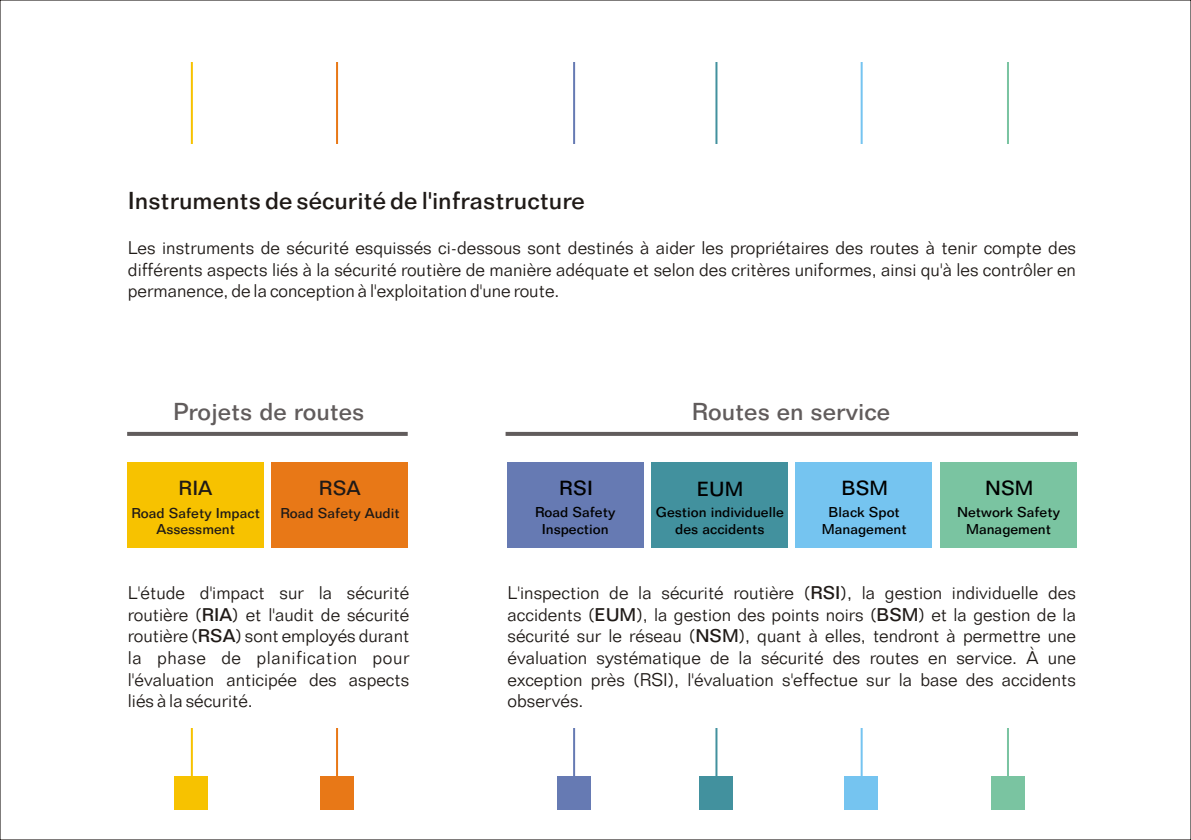
<style>
.page{position:relative;width:1191px;height:840px;background:#fff}
.page>*{position:absolute;margin:0;border:0;box-sizing:border-box;transform-origin:0 0}
.t1{font:500 24px "Folio BT";color:#1f1a17}
.t2{font:500 24px "Folio BT";color:#615c5c}
.t3{font:500 20px "Folio BT";color:#000}
.t4{font:500 20px "Folio BT";color:#1f1a17}
.t5{font:300 18px/21.6px "Folio BT";color:#1f1a17;text-align:justify}
.t6{font:500 14px/16.8px "Folio BT";color:#000;text-align:center}
.t7{font:500 14px/16.8px "Folio BT";color:#1f1a17;text-align:center}
.s1{font-weight:500}
</style>
<div class="page">
<hr style="left:1007px;top:636px;width:2px;height:145px;background:#7ac4a1">
<hr style="left:860px;top:636px;width:2px;height:145px;background:#75c4f0">
<hr style="left:715px;top:636px;width:2px;height:145px;background:#42919e">
<hr style="left:573px;top:636px;width:2px;height:145px;background:#667ab3">
<hr style="left:336px;top:636px;width:2px;height:145px;background:#e87817">
<hr style="left:191px;top:636px;width:2px;height:145px;background:#f7c200">
<div style="left:174px;top:775px;width:34px;height:34px;background:#f7c200"></div>
<div style="left:320px;top:775px;width:33px;height:34px;background:#e87817"></div>
<div style="left:557px;top:775px;width:33px;height:34px;background:#667ab3"></div>
<div style="left:699px;top:775px;width:34px;height:34px;background:#42919e"></div>
<div style="left:844px;top:775px;width:34px;height:34px;background:#75c4f0"></div>
<div style="left:990px;top:775px;width:34px;height:34px;background:#7ac4a1"></div>
<svg style="left:507px;top:431px;width:569px;height:4px;background:#848080"></svg>
<div style="left:164px;top:477px;width:124px;height:66px;background:linear-gradient(to bottom,#fff,#fff)"></div>
<div style="left:127px;top:462px;width:136px;height:85px;background:#f7c200"></div>
<div style="left:272px;top:462px;width:136px;height:85px;background:#e87817"></div>
<div style="left:507px;top:462px;width:136px;height:85px;background:#667ab3"></div>
<div style="left:651px;top:462px;width:136px;height:85px;background:#42919e"></div>
<div style="left:796px;top:462px;width:136px;height:85px;background:#75c4f0"></div>
<div style="left:940px;top:462px;width:136px;height:85px;background:#7ac4a1"></div>
<hr style="left:128px;top:432px;width:279px;height:3px;background:#615c5c">
<div style="left:95px;top:621px;width:1001px;height:106px;background:#fff"></div>
<hr style="left:1007px;top:41px;width:2px;height:145px;background:#7ac4a1">
<hr style="left:860px;top:41px;width:2px;height:145px;background:#75c4f0">
<hr style="left:715px;top:41px;width:2px;height:145px;background:#42919e">
<hr style="left:573px;top:41px;width:2px;height:145px;background:#667ab3">
<hr style="left:336px;top:41px;width:2px;height:145px;background:#e87817">
<hr style="left:191px;top:41px;width:2px;height:145px;background:#f7c200">
<div style="left:95px;top:13px;width:1001px;height:49px;background:#fff"></div>
<div style="left:95px;top:144px;width:1001px;height:58px;background:#fff"></div>
<h1 class="t1" style="left:128px;top:191px;width:458px">Instruments de sécurité de l'infrastructure</h1>
<p class="t5" style="left:128px;top:238px;width:949px">Les instruments de sécurité esquissés ci-dessous sont destinés à aider les propriétaires des routes à tenir compte des différents aspects liés à la sécurité routière de manière adéquate et selon des critères uniformes, ainsi qu'à les contrôler en permanence, de la conception à l'exploitation d'une route.</p>
<h1 class="t2" style="left:173px;top:402px;width:193px">Projets de routes</h1>
<h1 class="t2" style="left:692px;top:402px;width:200px">Routes en service</h1>
<p class="t4" style="left:178px;top:479px;width:35px">RIA</p>
<p class="t7" style="left:131px;top:505px;width:130px">Road Safety Impact<br>Assessment</p>
<p class="t4" style="left:319px;top:479px;width:43px">RSA</p>
<p class="t7" style="left:280px;top:505px;width:121px">Road Safety Audit</p>
<p class="t3" style="left:559px;top:479px;width:35px">RSI</p>
<p class="t6" style="left:535px;top:505px;width:82px">Road Safety<br>Inspection</p>
<p class="t3" style="left:697px;top:480px;width:48px">EUM</p>
<p class="t6" style="left:656px;top:505px;width:129px">Gestion individuelle des accidents</p>
<p class="t3" style="left:841px;top:479px;width:48px">BSM</p>
<p class="t3" style="left:985px;top:480px;width:50px">NSM</p>
<p class="t6" style="left:957px;top:505px;width:104px">Network Safety<br>Management</p>
<p class="t6" style="left:821px;top:505px;width:87px">Black Spot<br>Management</p>
<p class="t5" style="left:128px;top:583px;width:283px">L'étude d'impact sur la sécurité routière (<span class="s1">RIA</span>) et l'audit de sécurité routière (<span class="s1">RSA</span>) sont employés durant la phase de planification pour l'évaluation anticipée des aspects liés à la sécurité.</p>
<p class="t5" style="left:507px;top:583px;width:570px">L'inspection de la sécurité routière (<span class="s1">RSI</span>), la gestion individuelle des accidents (<span class="s1">EUM</span>), la gestion des points noirs (<span class="s1">BSM</span>) et la gestion de la sécurité sur le réseau (<span class="s1">NSM</span>), quant à elles, tendront à permettre une évaluation systématique de la sécurité des routes en service. À une exception près (RSI), l'évaluation s'effectue sur la base des accidents observés.</p>
</div>
